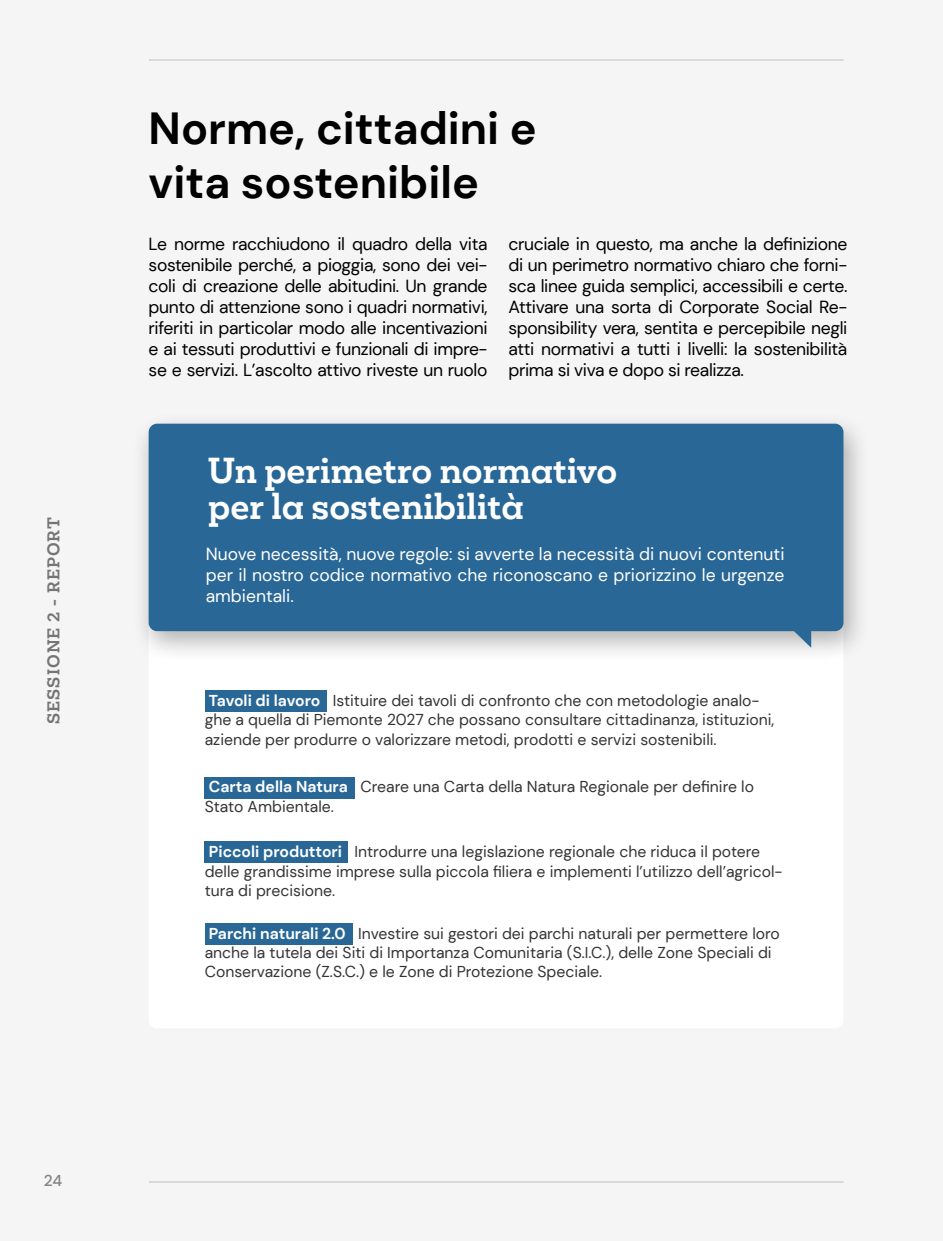
<style>
.page{position:relative;width:943px;height:1241px;background:#fff}
.page>*{position:absolute;margin:0;border:0;box-sizing:border-box;transform-origin:0 0}
.t1{font:700 44.8px/53.9px "DM Sans";color:#000}
.t2{font:700 33.25px/36.8px "Mokoko";color:#fff}
.t3{font:17.5px/21px "DM Sans";letter-spacing:-.02em;color:#000;text-align:justify}
.t4{font:17.5px/21px "DM Sans";color:#fff;text-align:justify}
.t5{font:15.75px/19.2px "DM Sans";color:#333}
.t6{font:700 15.75px "Mokoko";letter-spacing:.07em;color:#757575}
.t7{font:500 15.75px "DM Sans";color:#858585}
.s1{font-weight:700;color:#fff}
</style>
<div class="page">
<div style="left:0;top:0;width:943px;height:1240px;background:#f5f5f5"></div>
<div style="left:149px;top:615px;width:694px;height:413px;background:#fff;border-radius:8px"></div>
<div style="left:131px;top:411px;width:740px;height:252px;background:#000;opacity:.3"></div>
<div style="left:149px;top:423px;width:694px;height:208px;background:#296796;border-radius:8px"></div>
<svg style="left:789px;top:631px;width:22px;height:16px"></svg>
<div style="left:205px;top:690px;width:121px;height:21px;background:#296796"></div>
<div style="left:205px;top:776px;width:150px;height:22px;background:#296796"></div>
<div style="left:205px;top:841px;width:143px;height:22px;background:#296796"></div>
<div style="left:205px;top:922px;width:147px;height:22px;background:#296796"></div>
<hr style="left:149px;top:60px;width:694px;height:1px;background:#bfbfbf">
<hr style="left:149px;top:1181px;width:694px;height:1px;background:#bfbfbf">
<p class="t6" style="left:43px;top:723px;width:208px;rotate:-90deg">SESSIONE 2 - REPORT</p>
<p class="t7" style="left:44px;top:1169px;width:20px">24</p>
<h1 class="t1" style="left:149px;top:101px;width:389px">Norme, cittadini e vita sostenibile</h1>
<p class="t3" style="left:149px;top:233px;width:340px">Le norme racchiudono il quadro della vita sostenibile perché, a pioggia, sono dei vei&shy;coli di creazione delle abitudini. Un grande punto di attenzione sono i quadri normativi, riferiti in particolar modo alle incentivazioni e ai tessuti produttivi e funzionali di impre&shy;se e servizi. L’ascolto attivo riveste un ruolo</p>
<p class="t3" style="left:508px;top:233px;width:340px">cruciale in questo, ma anche la definizione di un perimetro normativo chiaro che forni&shy;sca linee guida semplici, accessibili e certe.<br>Attivare una sorta di Corporate Social Re&shy;sponsibility vera, sentita e percepibile negli atti normativi a tutti i livelli: la sostenibilità prima si viva e dopo si realizza.</p>
<h2 class="t2" style="left:208px;top:452px;width:410px">Un perimetro normativo per la sostenibilità</h2>
<p class="t4" style="left:206px;top:543px;width:580px">Nuove necessità, nuove regole: si avverte la necessità di nuovi contenuti per il nostro codice normativo che riconoscano e priorizzino le urgenze ambientali.</p>
<p class="t5" style="left:205px;top:691px;width:571px"><span class="s1">Tavoli di lavoro</span> Istituire dei tavoli di confronto che con metodologie analo&shy;ghe a quella di Piemonte 2027 che possano consultare cittadinanza, istituzioni, aziende per produrre o valorizzare metodi, prodotti e servizi sostenibili.</p>
<p class="t5" style="left:205px;top:777px;width:551px"><span class="s1">Carta della Natura</span> Creare una Carta della Natura Regionale per definire lo<br>Stato Ambientale.</p>
<p class="t5" style="left:205px;top:842px;width:579px"><span class="s1">Piccoli produttori</span> Introdurre una legislazione regionale che riduca il potere delle grandissime imprese sulla piccola filiera e implementi l’utilizzo dell’agricol&shy;tura di precisione.</p>
<p class="t5" style="left:205px;top:923px;width:576px"><span class="s1">Parchi naturali 2.0</span> Investire sui gestori dei parchi naturali per permettere loro anche la tutela dei Siti di Importanza Comunitaria (S.I.C.), delle Zone Speciali di<br>Conservazione (Z.S.C.) e le Zone di Protezione Speciale.</p>
</div>
